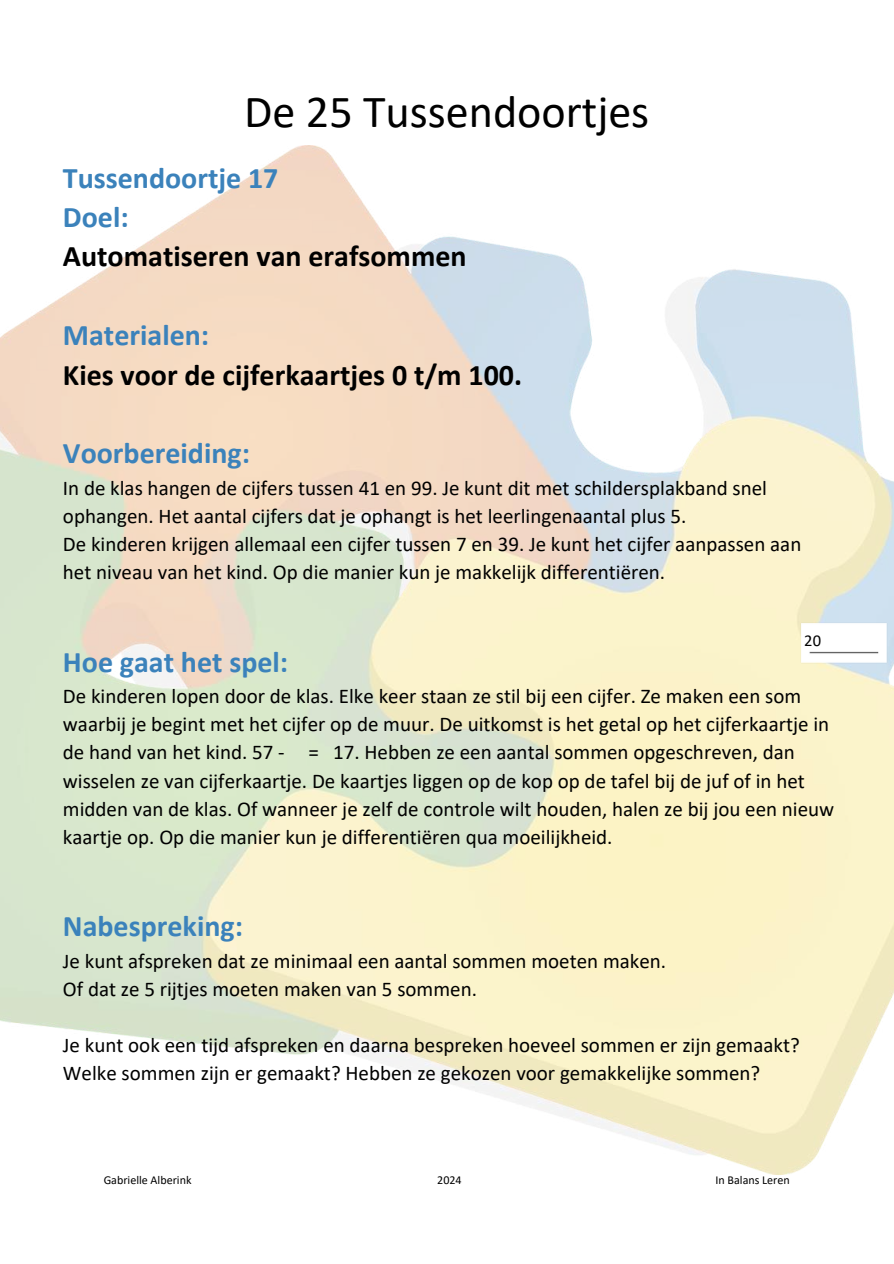
<style>
.page{position:relative;width:894px;height:1264px;background:#fff}
.page>*{position:absolute;margin:0;border:0;box-sizing:border-box;transform-origin:0 0}
.t1{font:46.05px "Calibri";color:#000}
.t2{font:700 30px/39.3px "Calibri";color:#3b82bb}
.t3{font:700 30px "Calibri";color:#000}
.t4{font:21px/28.2px "Calibri";color:#000}
.t5{font:16.5px "Calibri";color:#000}
.t6{font:12px "Calibri";color:#000}
</style>
<div class="page">
<img style="left:793px;top:615px;width:100px;height:54px">
<h1 class="t1" style="left:244px;top:93px;width:406px">De 25 Tussendoortjes</h1>
<h2 class="t2" style="left:63px;top:160px;width:217px">Tussendoortje 17<br>Doel:</h2>
<h2 class="t3" style="left:63px;top:244px;width:405px">Automatiseren van erafsommen</h2>
<h2 class="t2" style="left:63px;top:318px;width:148px">Materialen:</h2>
<h2 class="t3" style="left:63px;top:362px;width:460px">Kies voor de cijferkaartjes 0 t/m 100.</h2>
<h2 class="t2" style="left:63px;top:436px;width:188px">Voorbereiding:</h2>
<p class="t4" style="left:63px;top:475px;width:739px">In de klas hangen de cijfers tussen 41 en 99. Je kunt dit met schildersplakband snel ophangen. Het aantal cijfers dat je ophangt is het leerlingenaantal plus 5.<br>De kinderen krijgen allemaal een cijfer tussen 7 en 39. Je kunt het cijfer aanpassen aan het niveau van het kind. Op die manier kun je makkelijk differentiëren.</p>
<p class="t5" style="left:804px;top:633px;width:18px">20</p>
<h2 class="t2" style="left:63px;top:644px;width:227px">Hoe gaat het spel:</h2>
<p class="t4" style="left:63px;top:683px;width:772px">De kinderen lopen door de klas. Elke keer staan ze stil bij een cijfer. Ze maken een som waarbij je begint met het cijfer op de muur. De uitkomst is het getal op het cijferkaartje in de hand van het kind. 57 - = 17. Hebben ze een aantal sommen opgeschreven, dan wisselen ze van cijferkaartje. De kaartjes liggen op de kop op de tafel bij de juf of in het midden van de klas. Of wanneer je zelf de controle wilt houden, halen ze bij jou een nieuw kaartje op. Op die manier kun je differentiëren qua moeilijkheid.</p>
<h2 class="t2" style="left:63px;top:908px;width:181px">Nabespreking:</h2>
<p class="t4" style="left:63px;top:948px;width:604px">Je kunt afspreken dat ze minimaal een aantal sommen moeten maken.<br>Of dat ze 5 rijtjes moeten maken van 5 sommen.</p>
<p class="t4" style="left:63px;top:1032px;width:738px">Je kunt ook een tijd afspreken en daarna bespreken hoeveel sommen er zijn gemaakt?<br>Welke sommen zijn er gemaakt? Hebben ze gekozen voor gemakkelijke sommen?</p>
<p class="t6" style="left:104px;top:1174px;width:89px">Gabrielle Alberink</p>
<p class="t6" style="left:437px;top:1174px;width:26px">2024</p>
<p class="t6" style="left:715px;top:1174px;width:76px">In Balans Leren</p>
</div>
